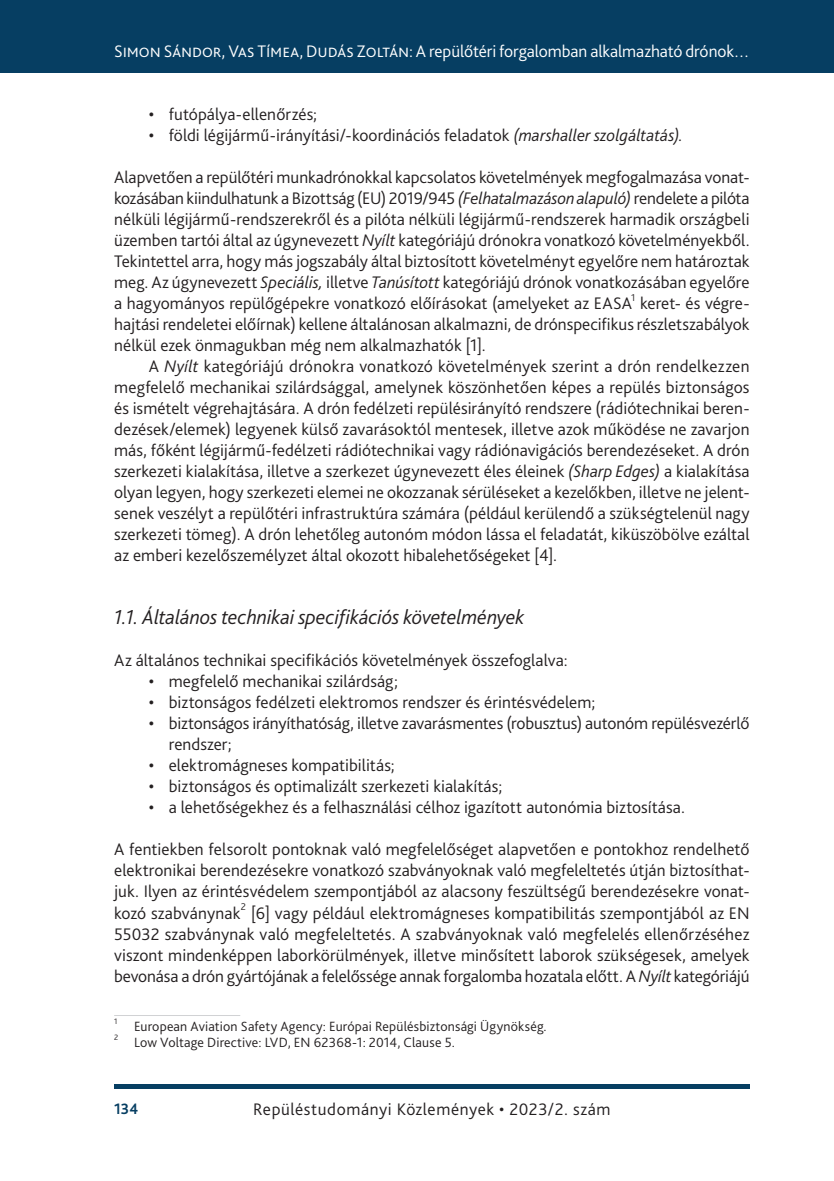
<style>
.page{position:relative;width:834px;height:1181px;background:#fff}
.page>*{position:absolute;margin:0;border:0;box-sizing:border-box;transform-origin:0 0}
._1_1_1__Head_italic{font:italic 300 21px "Bliss Pro";letter-spacing:-.005em;color:#231f20}
._2__Body_1st_paragraph___1_sor_elötte{font:300 17.5px/21px "Bliss Pro";letter-spacing:.005em;color:#231f20;text-align:justify}
._1__Body{font:300 17.5px/21px "Bliss Pro";letter-spacing:.005em;color:#231f20;text-align:justify}
.t1{font:300 17.5px "Bliss Pro";letter-spacing:-.005em;color:#fff}
._2__Body_1st_paragraph{font:300 17.5px "Bliss Pro";letter-spacing:.01em;color:#231f20}
._1__Body-2{font:300 17.5px "Bliss Pro";letter-spacing:.03em;color:#231f20}
.t2{font:700 15.75px "Bliss Pro";color:#063e62;scale:.95 1}
.Footnote_text{font:300 14px "Bliss Pro";letter-spacing:.01em;color:#231f20}
._2__Body_1st_paragraph___1_sor_elötte-2{font:300 10.15px "Bliss Pro";color:#231f20}
.Footnote_text-2{font:300 8.22px "Bliss Pro";color:#231f20}
.s1{font-weight:400}
.s2{font-style:italic}
</style>
<div class="page">
<div style="left:0;top:0;width:833px;height:73px;background:#063e62"></div>
<hr style="left:833px;top:0;width:1px;height:73px;background:#063e62">
<div style="left:114px;top:1084px;width:635px;height:5px;background:#063e62"></div>
<hr style="left:114px;top:1015px;width:126px;height:1px;background:#d1d2d4">
<p class="t1" style="left:114px;top:41px;width:636px">Simon Sándor, Vas Tímea, Dudás Zoltán: A repülőtéri forgalomban alkalmazható drónok…</p>
<p class="_1__Body" style="left:149px;top:103px;width:170px"><span class="s1">•</span> futópálya-ellenőrzés;</p>
<p class="_1__Body" style="left:149px;top:124px;width:535px"><span class="s1">•</span> földi légijármű-irányítási/-koordinációs feladatok <span class="s2">(marshaller szolgáltatás).</span></p>
<p class="_2__Body_1st_paragraph___1_sor_elötte" style="left:114px;top:166px;width:636px">Alapvetően a repülőtéri munkadrónokkal kapcsolatos követelmények megfogalmazása vonat&shy;kozásában kiindulhatunk a Bizottság (EU) 2019/945 <span class="s2">(Felhatalmazáson alapuló)</span> rendelete a pilóta nélküli légijármű-rendszerekről és a pilóta nélküli légijármű-rendszerek harmadik országbeli üzemben tartói által az úgynevezett <span class="s2">Nyílt</span> kategóriájú drónokra vonatkozó követelményekből.<br>Tekintettel arra, hogy más jogszabály által biztosított követelményt egyelőre nem határoztak meg. Az úgynevezett <span class="s2">Speciális,</span> illetve <span class="s2">Tanúsított</span> kategóriájú drónok vonatkozásában egyelőre a hagyományos repülőgépekre vonatkozó előírásokat (amelyeket az EASA</p>
<p class="_2__Body_1st_paragraph___1_sor_elötte-2" style="left:631px;top:291px;width:6px">1</p>
<p class="_2__Body_1st_paragraph___1_sor_elötte" style="left:114px;top:292px;width:636px;text-indent:526px">keret- és végre&shy;hajtási rendeletei előírnak) kellene általánosan alkalmazni, de drónspecifikus részletszabályok nélkül ezek önmagukban még nem alkalmazhatók [1].</p>
<p class="_1__Body" style="left:114px;top:355px;width:637px;text-indent:35px">A <span class="s2">Nyílt</span> kategóriájú drónokra vonatkozó követelmények szerint a drón rendelkezzen megfelelő mechanikai szilárdsággal, amelynek köszönhetően képes a repülés biztonságos és ismételt végrehajtására. A drón fedélzeti repülésirányító rendszere (rádiótechnikai beren&shy;dezések/elemek) legyenek külső zavarásoktól mentesek, illetve azok működése ne zavarjon más, főként légijármű-fedélzeti rádiótechnikai vagy rádiónavigációs berendezéseket. A drón szerkezeti kialakítása, illetve a szerkezet úgynevezett éles éleinek <span class="s2">(Sharp Edges)</span> a kialakítása olyan legyen, hogy szerkezeti elemei ne okozzanak sérüléseket a kezelőkben, illetve ne jelent&shy;senek veszélyt a repülőtéri infrastruktúra számára (például kerülendő a szükségtelenül nagy szerkezeti tömeg). A drón lehetőleg autonóm módon lássa el feladatát, kiküszöbölve ezáltal az emberi kezelőszemélyzet által okozott hibalehetőségeket [4].</p>
<p class="_1_1_1__Head_italic" style="left:114px;top:604px;width:412px">1.1. Általános technikai specifikációs követelmények</p>
<p class="_2__Body_1st_paragraph" style="left:114px;top:650px;width:455px">Az általános technikai specifikációs követelmények összefoglalva:</p>
<p class="_1__Body" style="left:149px;top:670px;width:250px"><span class="s1">•</span> megfelelő mechanikai szilárdság;</p>
<p class="_1__Body" style="left:149px;top:691px;width:448px"><span class="s1">•</span> biztonságos fedélzeti elektromos rendszer és érintésvédelem;</p>
<p class="_1__Body" style="left:169px;top:712px;width:582px;text-indent:-20px"><span class="s1">•</span> biztonságos irányíthatóság, illetve zavarásmentes (robusztus) autonóm repülésvezérlő rendszer;</p>
<p class="_1__Body" style="left:149px;top:754px;width:247px"><span class="s1">•</span> elektromágneses kompatibilitás;</p>
<p class="_1__Body" style="left:149px;top:775px;width:355px"><span class="s1">•</span> biztonságos és optimalizált szerkezeti kialakítás;</p>
<p class="_1__Body" style="left:149px;top:796px;width:537px"><span class="s1">•</span> a lehetőségekhez és a felhasználási célhoz igazított autonómia biztosítása.</p>
<p class="_2__Body_1st_paragraph___1_sor_elötte" style="left:114px;top:838px;width:636px">A fentiekben felsorolt pontoknak való megfelelőséget alapvetően e pontokhoz rendelhető elektronikai berendezésekre vonatkozó szabványoknak való megfeleltetés útján biztosíthat&shy;juk. Ilyen az érintésvédelem szempontjából az alacsony feszültségű berendezésekre vonat&shy;kozó szabványnak</p>
<p class="_2__Body_1st_paragraph___1_sor_elötte-2" style="left:241px;top:900px;width:7px">2</p>
<p class="_2__Body_1st_paragraph___1_sor_elötte" style="left:114px;top:901px;width:637px;text-indent:137px">[6] vagy például elektromágneses kompatibilitás szempontjából az EN 55032 szabványnak való megfeleltetés. A szabványoknak való megfelelés ellenőrzéséhez viszont mindenképpen laborkörülmények, illetve minősített laborok szükségesek, amelyek bevonása a drón gyártójának a felelőssége annak forgalomba hozatala előtt. A <span class="s2">Nyílt</span> kategóriájú</p>
<p class="Footnote_text-2" style="left:114px;top:1016px;width:5px">1</p>
<p class="Footnote_text" style="left:134px;top:1018px;width:414px">European Aviation Safety Agency: Európai Repülésbiztonsági Ügynökség.</p>
<p class="Footnote_text-2" style="left:114px;top:1032px;width:6px">2</p>
<p class="Footnote_text" style="left:134px;top:1033px;width:322px">Low Voltage Directive: LVD, EN 62368-1: 2014, Clause 5.</p>
<p class="t2" style="left:114px;top:1099px;width:27px">134</p>
<p class="_1__Body-2" style="left:253px;top:1098px;width:359px">Repüléstudományi Közlemények • 2023/2. szám</p>
</div>
